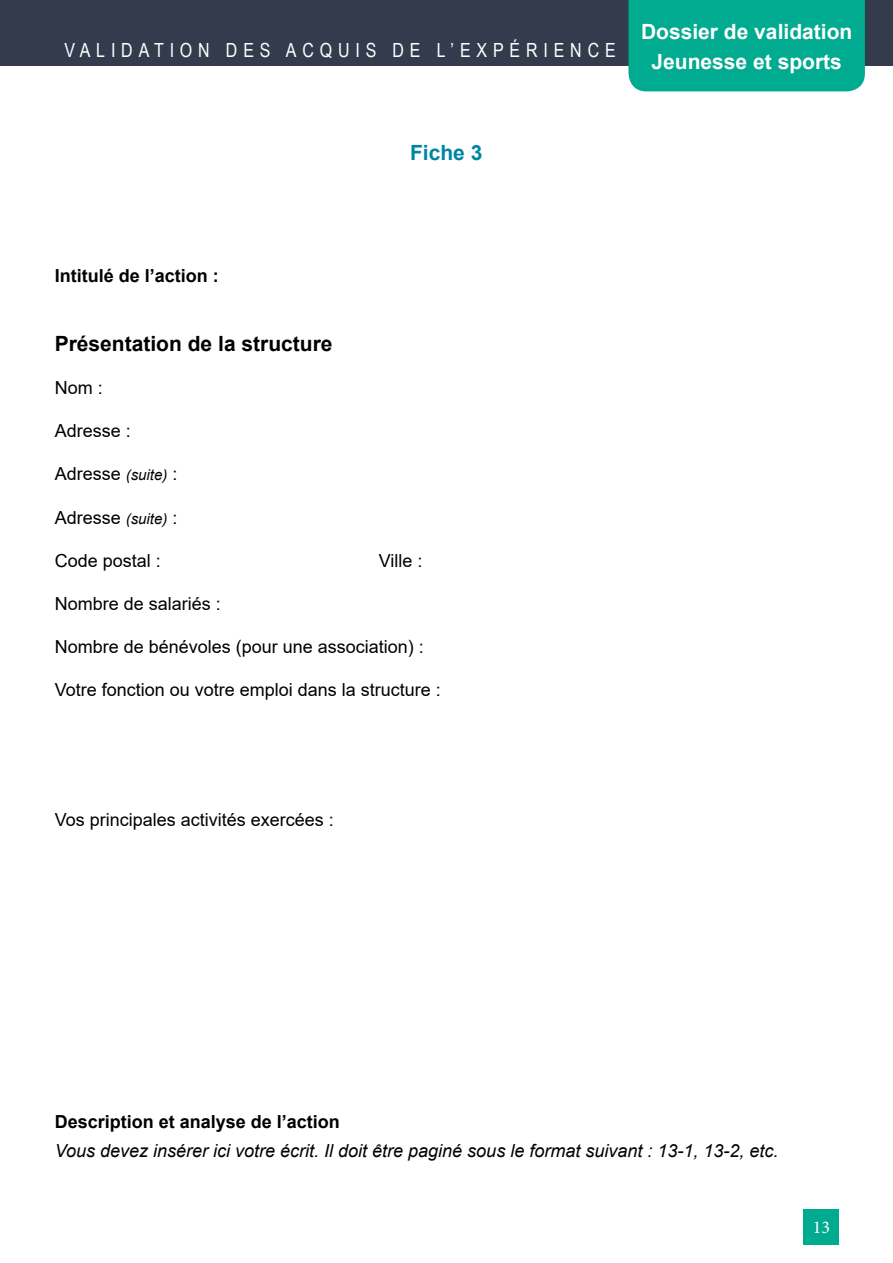
<style>
.page{position:relative;width:893px;height:1263px;background:#fff}
.page>*{position:absolute;margin:0;border:0;box-sizing:border-box;transform-origin:0 0}
.t1{font:700 21px/30.6px "Arial";color:#fff;text-align:center}
.t2{font:700 21px "Arial";color:#000}
.t3{font:700 21px "Arial";color:#0084a3}
.t4{font:19.5px "Arial Narrow";letter-spacing:.3em;color:#fff}
.t5{font:18px "Arial";color:#000}
.t6{font:italic 18px "Arial";color:#000}
.t7{font:700 18px "Arial";color:#000}
.t8{font:18px "Minion Pro";color:#fff}
.s1{font-style:italic;font-size:15px}
</style>
<div class="page">
<div style="left:0;top:0;width:893px;height:65px;background:#343b4c"></div>
<div style="left:628px;top:0;width:237px;height:91px;background:#00ab90"></div>
<div style="left:804px;top:1209px;width:35px;height:35px;background:#00ab90"></div>
<p class="t4" style="left:64px;top:36px;width:553px">VALIDATION DES ACQUIS DE L’EXPÉRIENCE</p>
<p class="t1" style="left:641px;top:16px;width:213px">Dossier de validation<br>Jeunesse et sports</p>
<p class="t3" style="left:410px;top:138px;width:74px">Fiche 3</p>
<p class="t7" style="left:55px;top:263px;width:166px">Intitulé de l’action :</p>
<p class="t2" style="left:55px;top:329px;width:279px">Présentation de la structure</p>
<p class="t5" style="left:55px;top:375px;width:50px">Nom :</p>
<p class="t5" style="left:55px;top:418px;width:78px">Adresse :</p>
<p class="t5" style="left:55px;top:462px;width:124px">Adresse <span class="s1">(suite)</span> :</p>
<p class="t5" style="left:55px;top:505px;width:124px">Adresse <span class="s1">(suite)</span> :</p>
<p class="t5" style="left:55px;top:548px;width:108px">Code postal :</p>
<p class="t5" style="left:379px;top:548px;width:45px">Ville :</p>
<p class="t5" style="left:55px;top:591px;width:168px">Nombre de salariés :</p>
<p class="t5" style="left:55px;top:634px;width:371px">Nombre de bénévoles (pour une association) :</p>
<p class="t5" style="left:55px;top:678px;width:388px">Votre fonction ou votre emploi dans la structure :</p>
<p class="t5" style="left:55px;top:807px;width:281px">Vos principales activités exercées :</p>
<p class="t7" style="left:55px;top:1109px;width:287px">Description et analyse de l’action</p>
<p class="t6" style="left:55px;top:1139px;width:725px">Vous devez insérer ici votre écrit. Il doit être paginé sous le format suivant : 13-1, 13-2, etc.</p>
<p class="t8" style="left:813px;top:1215px;width:19px">13</p>
</div>
